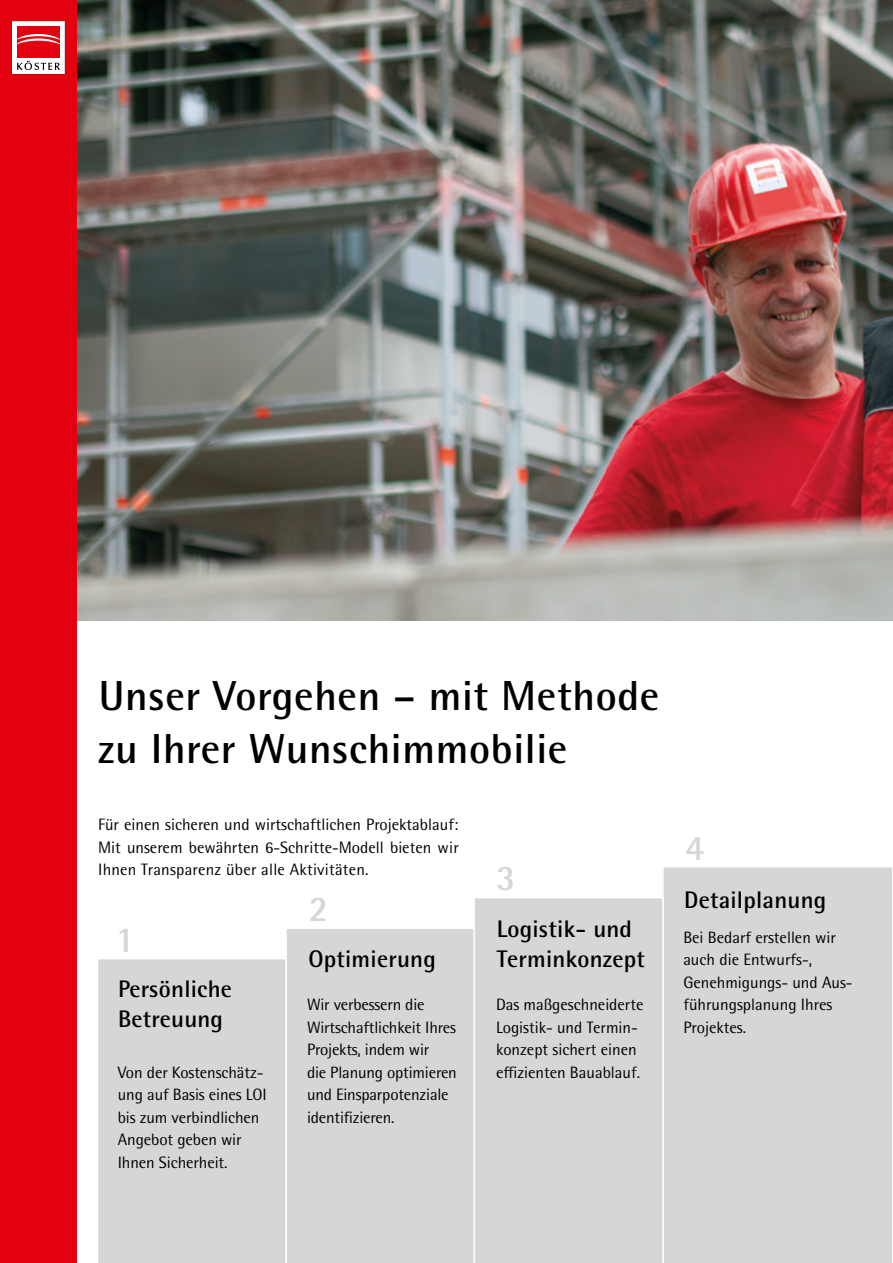
<style>
.page{position:relative;width:893px;height:1263px;background:#fff}
.page>*{position:absolute;margin:0;border:0;box-sizing:border-box;transform-origin:0 0}
.t1{font:700 42px/52.5px "Rotis Semi Sans Pro";letter-spacing:.015em;color:#000}
.t2{font:700 36px "Rotis Semi Sans Pro";color:#d5d6d6}
.t3{font:700 24px/30px "Rotis Semi Sans Pro";letter-spacing:.01em;color:#000}
.t4{font:16.5px/22.5px "Rotis Semi Sans Pro";letter-spacing:-.005em;color:#000}
</style>
<div class="page">
<img style="left:77px;top:0;width:816px;height:621px">
<div style="left:0;top:0;width:77px;height:1263px;background:#e3000f"></div>
<svg style="left:12px;top:21px;width:53px;height:53px"></svg>
<div style="left:663px;top:867px;width:229px;height:396px;background:#d5d6d6"></div>
<div style="left:475px;top:897px;width:189px;height:366px;background:#d5d6d6"></div>
<div style="left:287px;top:929px;width:187px;height:334px;background:#d5d6d6"></div>
<div style="left:98px;top:959px;width:188px;height:304px;background:#d5d6d6"></div>
<h1 class="t1" style="left:98px;top:669px;width:562px">Unser Vorgehen – mit Methode zu Ihrer Wunschimmobilie</h1>
<p class="t4" style="left:98px;top:813px;width:362px;text-align:justify">Für einen sicheren und wirtschaftlichen Projektablauf:<br>Mit unserem bewährten 6-Schritte-Modell bieten wir Ihnen Transparenz über alle Aktivitäten.</p>
<h2 class="t2" style="left:115px;top:917px;width:21px">1</h2>
<h2 class="t2" style="left:309px;top:887px;width:21px">2</h2>
<h3 class="t3" style="left:308px;top:943px;width:129px">Optimierung</h3>
<h2 class="t2" style="left:496px;top:856px;width:21px">3</h2>
<h3 class="t3" style="left:497px;top:914px;width:150px">Logistik- und<br>Terminkonzept</h3>
<h3 class="t3" style="left:118px;top:974px;width:116px">Persönliche<br>Betreuung</h3>
<p class="t4" style="left:118px;top:1061px;width:150px">Von der Kostenschätz&shy;ung auf Basis eines LOI bis zum verbindlichen<br>Angebot geben wir<br>Ihnen Sicherheit.</p>
<p class="t4" style="left:307px;top:993px;width:151px">Wir verbessern die<br>Wirtschaftlichkeit Ihres<br>Projekts, indem wir<br>die Planung optimieren und Einsparpotenziale identifizieren.</p>
<p class="t4" style="left:496px;top:993px;width:149px">Das maßgeschneiderte<br>Logistik- und Termin&shy;konzept sichert einen effizienten Bauablauf.</p>
<h2 class="t2" style="left:685px;top:825px;width:21px">4</h2>
<h3 class="t3" style="left:684px;top:884px;width:144px">Detailplanung</h3>
<p class="t4" style="left:683px;top:926px;width:171px">Bei Bedarf erstellen wir auch die Entwurfs-,<br>Genehmigungs- und Aus&shy;führungsplanung Ihres<br>Projektes.</p>
</div>
